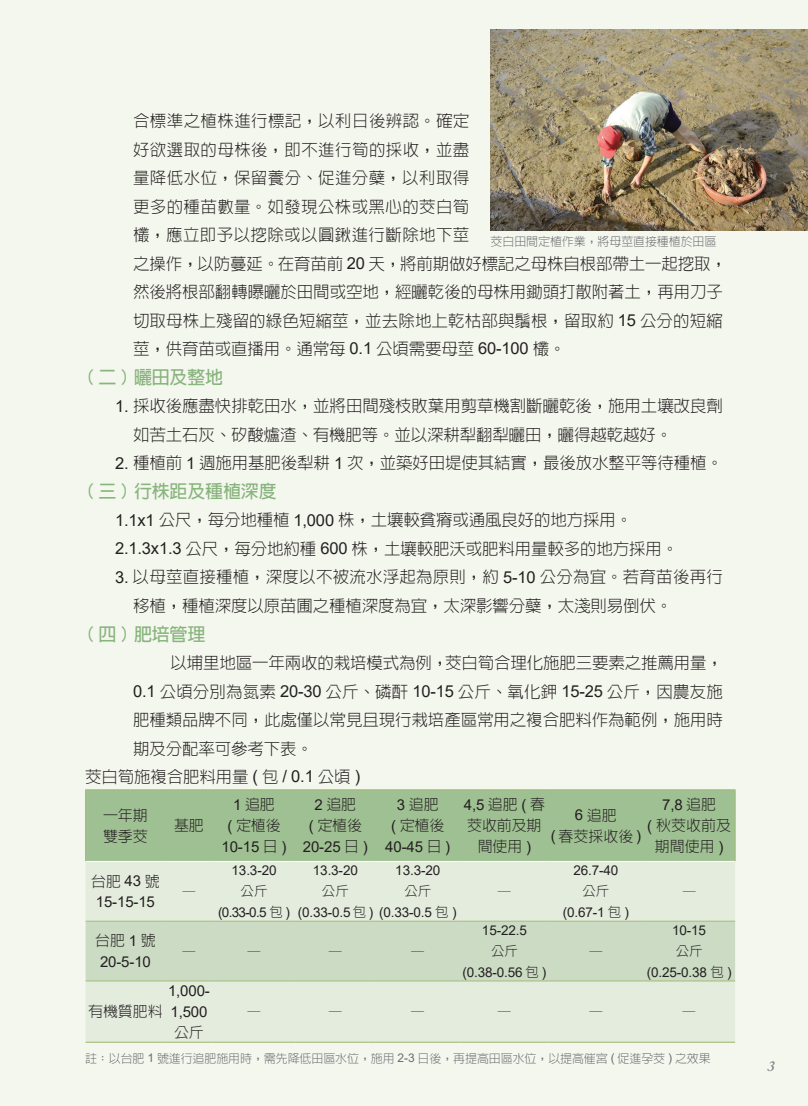
<style>
.page{position:relative;width:808px;height:1106px;background:#f4f7ee}
.page>*{position:absolute;margin:0;border:0;box-sizing:border-box;transform-origin:0 0}
.t1{font:700 18px "AR Hei B5";letter-spacing:-.01em;color:#88b47d}
.t2{font:300 16.5px/28.5px "AR Hei B5";letter-spacing:-.005em;color:#231f20}
.t3{font:300 15px/21px "AR Hei B5";letter-spacing:-.01em;color:#231f20;text-align:center}
.t4{font:15px/21px "Arial";letter-spacing:-.01em;color:#231f20}
.t5{font:italic 600 15px "Adobe Caslon Pro";color:#808285}
.t6{font:13.5px "Arial";letter-spacing:-.01em;color:#231f20}
.t7{font:300 13.5px "AR Hei B5";letter-spacing:-.01em;color:#231f20}
.t8{font:300 12px "AR Hei B5";letter-spacing:-.01em;color:#6c6d70}
.s1{font-family:"Arial";font-weight:400}
.s2{font-family:"AR Hei B5";font-weight:300}
</style>
<div class="page">
<div style="left:86px;top:790px;width:648px;height:71px;background:#9fc092"></div>
<div style="left:86px;top:862px;width:649px;height:179px;background:#e4ecde"></div>
<div style="left:86px;top:922px;width:649px;height:58px;background:#ccdcc4"></div>
<hr style="left:85px;top:861px;width:80px;height:1px;background:#fff">
<hr style="left:165px;top:861px;width:48px;height:1px;background:#fff">
<hr style="left:213px;top:861px;width:83px;height:1px;background:#fff">
<hr style="left:296px;top:861px;width:79px;height:1px;background:#fff">
<hr style="left:375px;top:861px;width:85px;height:1px;background:#fff">
<hr style="left:460px;top:861px;width:89px;height:1px;background:#fff">
<hr style="left:549px;top:861px;width:94px;height:1px;background:#fff">
<hr style="left:643px;top:861px;width:93px;height:1px;background:#fff">
<hr style="left:85px;top:789px;width:80px;height:1px;background:#a5bb76">
<hr style="left:85px;top:790px;width:1px;height:71px;background:#a5bb76">
<hr style="left:165px;top:789px;width:48px;height:1px;background:#a5bb76">
<hr style="left:213px;top:789px;width:83px;height:1px;background:#a5bb76">
<hr style="left:296px;top:789px;width:79px;height:1px;background:#a5bb76">
<hr style="left:375px;top:789px;width:85px;height:1px;background:#a5bb76">
<hr style="left:460px;top:789px;width:89px;height:1px;background:#a5bb76">
<hr style="left:549px;top:789px;width:94px;height:1px;background:#a5bb76">
<hr style="left:643px;top:789px;width:93px;height:1px;background:#a5bb76">
<hr style="left:734px;top:790px;width:2px;height:71px;background:#a5bb76">
<hr style="left:86px;top:1041px;width:79px;height:1px;background:#a5bb76">
<hr style="left:165px;top:1041px;width:48px;height:1px;background:#a5bb76">
<hr style="left:213px;top:1041px;width:83px;height:1px;background:#a5bb76">
<hr style="left:296px;top:1041px;width:79px;height:1px;background:#a5bb76">
<hr style="left:375px;top:1041px;width:85px;height:1px;background:#a5bb76">
<hr style="left:460px;top:1041px;width:89px;height:1px;background:#a5bb76">
<hr style="left:549px;top:1041px;width:94px;height:1px;background:#a5bb76">
<hr style="left:643px;top:1041px;width:92px;height:1px;background:#a5bb76">
<hr style="left:86px;top:921px;width:79px;height:1px;background:#a5bb76">
<hr style="left:165px;top:921px;width:48px;height:1px;background:#a5bb76">
<hr style="left:213px;top:921px;width:83px;height:1px;background:#a5bb76">
<hr style="left:296px;top:921px;width:79px;height:1px;background:#a5bb76">
<hr style="left:375px;top:921px;width:85px;height:1px;background:#a5bb76">
<hr style="left:460px;top:921px;width:89px;height:1px;background:#a5bb76">
<hr style="left:549px;top:921px;width:94px;height:1px;background:#a5bb76">
<hr style="left:643px;top:921px;width:92px;height:1px;background:#a5bb76">
<hr style="left:86px;top:980px;width:79px;height:1px;background:#a5bb76">
<hr style="left:165px;top:980px;width:48px;height:1px;background:#a5bb76">
<hr style="left:213px;top:980px;width:83px;height:1px;background:#a5bb76">
<hr style="left:296px;top:980px;width:79px;height:1px;background:#a5bb76">
<hr style="left:375px;top:980px;width:85px;height:1px;background:#a5bb76">
<hr style="left:460px;top:980px;width:89px;height:1px;background:#a5bb76">
<hr style="left:549px;top:980px;width:94px;height:1px;background:#a5bb76">
<hr style="left:643px;top:980px;width:92px;height:1px;background:#a5bb76">
<img style="left:491px;top:29px;width:317px;height:201px">
<p class="t2" style="left:133px;top:107px;width:595px">合標準之植株進行標記，以利日後辨認。確定<br>好欲選取的母株後，即不進行筍的採收，並盡<br>量降低水位，保留養分、促進分蘗，以利取得<br>更多的種苗數量。如發現公株或黑心的茭白筍<br>欉，應立即予以挖除或以圓鍬進行斷除地下莖<br>之操作，以防蔓延。在育苗前 <span class="s1">20</span> 天，將前期做好標記之母株自根部帶土一起挖取，然後將根部翻轉曝曬於田間或空地，經曬乾後的母株用鋤頭打散附著土，再用刀子切取母株上殘留的綠色短縮莖，並去除地上乾枯部與鬚根，留取約 <span class="s1">15</span> 公分的短縮莖，供育苗或直播用。通常每 <span class="s1">0.1</span> 公頃需要母莖 <span class="s1">60-100</span> 欉。</p>
<p class="t1" style="left:85px;top:368px;width:140px">( 二 ) 曬田及整地</p>
<p class="t2" style="left:133px;top:392px;width:591px;text-indent:-18px"><span class="s1">1.</span> 採收後應盡快排乾田水，並將田間殘枝敗葉用剪草機割斷曬乾後，施用土壤改良劑如苦土石灰、矽酸爐渣、有機肥等。並以深耕犁翻犁曬田，曬得越乾越好。</p>
<p class="t2" style="left:115px;top:449px;width:609px"><span class="s1">2.</span> 種植前 <span class="s1">1</span> 週施用基肥後犁耕 <span class="s1">1</span> 次，並築好田堤使其結實，最後放水整平等待種植。</p>
<p class="t1" style="left:85px;top:482px;width:193px">( 三 ) 行株距及種植深度</p>
<p class="t2" style="left:115px;top:506px;width:565px"><span class="s1">1.1x1</span> 公尺，每分地種植 <span class="s1">1,000</span> 株，土壤較貧瘠或通風良好的地方採用。<br><span class="s1">2.1.3x1.3</span> 公尺，每分地約種 <span class="s1">600</span> 株，土壤較肥沃或肥料用量較多的地方採用。</p>
<p class="t2" style="left:133px;top:563px;width:591px;text-indent:-18px"><span class="s1">3.</span> 以母莖直接種植，深度以不被流水浮起為原則，約 <span class="s1">5-10</span> 公分為宜。若育苗後再行移植，種植深度以原苗圃之種植深度為宜，太深影響分蘗，太淺則易倒伏。</p>
<p class="t1" style="left:85px;top:625px;width:122px">( 四 ) 肥培管理</p>
<p class="t2" style="left:171px;top:648px;width:554px">以埔里地區一年兩收的栽培模式為例，茭白筍合理化施肥三要素之推薦用量，</p>
<p class="t2" style="left:133px;top:677px;width:591px"><span class="s1">0.1</span> 公頃分別為氮素 <span class="s1">20-30</span> 公斤、磷酐 <span class="s1">10-15</span> 公斤、氧化鉀 <span class="s1">15-25</span> 公斤，因農友施</p>
<p class="t2" style="left:133px;top:705px;width:591px">肥種類品牌不同，此處僅以常見且現行栽培產區常用之複合肥料作為範例，施用時</p>
<p class="t2" style="left:133px;top:734px;width:181px">期及分配率可參考下表。</p>
<p class="t2" style="left:85px;top:762px;width:277px">茭白筍施複合肥料用量 <span class="s1">(</span> 包 <span class="s1">/ 0.1</span> 公頃 <span class="s1">)</span></p>
<p class="t3" style="left:103px;top:804px;width:46px;text-align:left">一年期雙季茭</p>
<p class="t3" style="left:174px;top:815px;width:31px">基肥</p>
<p class="t8" style="left:491px;top:235px;width:227px">茭白田間定植作業，將母莖直接種植於田區</p>
<p class="t4" style="left:464px;top:793px;width:83px">4,5 <span class="s2">追肥</span> ( <span class="s2">春</span></p>
<p class="t3" style="left:467px;top:815px;width:76px">茭收前及期間使用 <span class="s1">)</span></p>
<p class="t3" style="left:551px;top:804px;width:92px"><span class="s1">6</span> 追肥<br><span class="s1">(</span> 春茭採收後 <span class="s1">)</span></p>
<p class="t3" style="left:227px;top:794px;width:55px"><span class="s1">1</span> 追肥<br><span class="s1">(</span> 定植後</p>
<p class="t4" style="left:222px;top:835px;width:66px">10-15 <span class="s2">日</span> )</p>
<p class="t3" style="left:309px;top:794px;width:55px"><span class="s1">2</span> 追肥<br><span class="s1">(</span> 定植後</p>
<p class="t4" style="left:303px;top:835px;width:66px">20-25 <span class="s2">日</span> )</p>
<p class="t3" style="left:391px;top:794px;width:55px"><span class="s1">3</span> 追肥<br><span class="s1">(</span> 定植後</p>
<p class="t4" style="left:385px;top:835px;width:66px">40-45 <span class="s2">日</span> )</p>
<p class="t4" style="left:662px;top:793px;width:55px">7,8 <span class="s2">追肥</span></p>
<p class="t3" style="left:647px;top:815px;width:85px"><span class="s1">(</span> 秋茭收前及期間使用 <span class="s1">)</span></p>
<p class="t3" style="left:91px;top:870px;width:70px">台肥 <span class="s1">43</span> 號</p>
<p class="t4" style="left:96px;top:891px;width:60px">15-15-15</p>
<p class="t3" style="left:95px;top:930px;width:62px">台肥<span class="s1">1</span>號</p>
<p class="t4" style="left:100px;top:950px;width:52px">20-5-10</p>
<p class="t3" style="left:181px;top:880px;width:16px">—</p>
<p class="t4" style="left:168px;top:979px;width:43px">1,000-<br>1,500</p>
<p class="t3" style="left:174px;top:1022px;width:31px">公斤</p>
<p class="t3" style="left:88px;top:1001px;width:76px">有機質肥料</p>
<p class="t6" style="left:232px;top:860px;width:46px">13.3-20</p>
<p class="t7" style="left:241px;top:884px;width:28px">公斤</p>
<p class="t6" style="left:218px;top:902px;width:74px">(0.33-0.5 <span class="s2">包</span> )</p>
<p class="t6" style="left:313px;top:860px;width:46px">13.3-20</p>
<p class="t7" style="left:322px;top:884px;width:28px">公斤</p>
<p class="t6" style="left:298px;top:902px;width:160px">(0.33-0.5 <span class="s2">包</span> ) (0.33-0.5 <span class="s2">包</span> )</p>
<p class="t6" style="left:395px;top:860px;width:46px">13.3-20</p>
<p class="t7" style="left:404px;top:884px;width:28px">公斤</p>
<p class="t3" style="left:497px;top:880px;width:16px">—</p>
<p class="t6" style="left:482px;top:920px;width:46px">15-22.5</p>
<p class="t7" style="left:491px;top:944px;width:28px">公斤</p>
<p class="t6" style="left:462px;top:962px;width:85px">(0.38-0.56 <span class="s2">包</span> )</p>
<p class="t6" style="left:573px;top:860px;width:46px">26.7-40</p>
<p class="t7" style="left:582px;top:884px;width:28px">公斤</p>
<p class="t6" style="left:563px;top:902px;width:68px">(0.67-1 <span class="s2">包</span> )</p>
<p class="t3" style="left:682px;top:880px;width:16px">—</p>
<p class="t6" style="left:672px;top:920px;width:35px">10-15</p>
<p class="t7" style="left:676px;top:944px;width:28px">公斤</p>
<p class="t6" style="left:647px;top:962px;width:86px">(0.25-0.38 <span class="s2">包</span> )</p>
<p class="t3" style="left:247px;top:1001px;width:16px">—</p>
<p class="t3" style="left:328px;top:1001px;width:16px">—</p>
<p class="t3" style="left:410px;top:1001px;width:16px">—</p>
<p class="t3" style="left:497px;top:1001px;width:16px">—</p>
<p class="t3" style="left:588px;top:1001px;width:16px">—</p>
<p class="t3" style="left:682px;top:1001px;width:16px">—</p>
<p class="t8" style="left:85px;top:1052px;width:627px">註：以台肥 <span class="s1">1</span> 號進行追肥施用時，需先降低田區水位，施用 <span class="s1">2-3</span> 日後，再提高田區水位，以提高催宮 <span class="s1">(</span> 促進孕茭 <span class="s1">)</span> 之效果</p>
<p class="t5" style="left:767px;top:1057px;width:9px">3</p>
</div>
